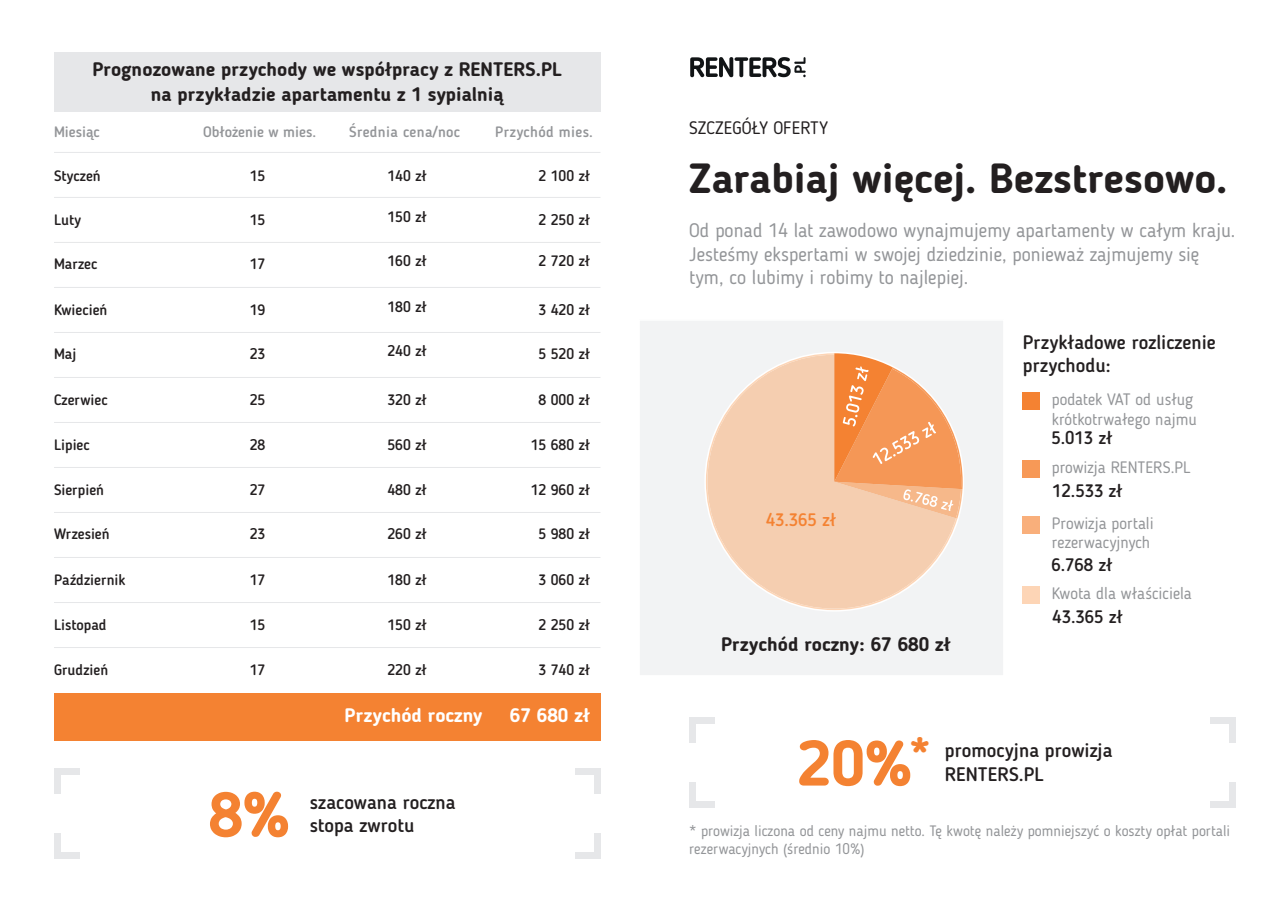
<style>
.page{position:relative;width:1280px;height:910px;background:#fff}
.page>*{position:absolute;margin:0;border:0;box-sizing:border-box;transform-origin:0 0}
.t1{font:700 63px "Blogger Sans";color:#f48232}
.t2{font:700 42px "Blogger Sans";color:#231f20}
.t3{font:700 39px "Blogger Sans";color:#f48232}
.t4{font:19.5px/23.4px "Blogger Sans";color:#939598}
.t5{font:700 19.5px/24.6px "Blogger Sans";color:#231f20;text-align:center}
.t6{font:500 19.5px/23.4px "Blogger Sans";color:#231f20}
.t7{font:700 19.5px "Blogger Sans";color:#fff}
.t8{font:500 18px "Blogger Sans";color:#231f20}
.t9{font:18px "Blogger Sans";color:#231f20}
.t10{font:500 18px "Blogger Sans";color:#f48232}
.t11{font:16.5px/19.8px "Blogger Sans";color:#939598}
.t12{font:500 15px "Blogger Sans";color:#231f20}
.t13{font:15px/18px "Blogger Sans";color:#939598}
.t14{font:500 15px "Blogger Sans";letter-spacing:.02em;color:#939598}
.t15{font:500 15px "Blogger Sans";color:#939598}
</style>
<div class="page">
<svg style="left:690px;top:57px;width:116px;height:20px"></svg>
<div style="left:689px;top:717px;width:7px;height:26px;background:#e6e7e9"></div>
<div style="left:689px;top:717px;width:26px;height:7px;background:#e6e7e9"></div>
<div style="left:689px;top:801px;width:26px;height:7px;background:#e6e7e9"></div>
<div style="left:689px;top:782px;width:7px;height:26px;background:#e6e7e9"></div>
<div style="left:1229px;top:717px;width:7px;height:26px;background:#e6e7e9"></div>
<div style="left:1210px;top:717px;width:26px;height:7px;background:#e6e7e9"></div>
<div style="left:1210px;top:801px;width:26px;height:7px;background:#e6e7e9"></div>
<div style="left:1229px;top:782px;width:7px;height:26px;background:#e6e7e9"></div>
<div style="left:639px;top:320px;width:365px;height:356px;background:#f2f3f4"></div>
<div style="left:638px;top:319px;width:367px;height:358px;border:2px solid #fff"></div>
<div style="left:1023px;top:393px;width:17px;height:17px;background:#f48232"></div>
<div style="left:1023px;top:460px;width:17px;height:17px;background:#f79957"></div>
<div style="left:1023px;top:516px;width:17px;height:17px;background:#f9af7b"></div>
<div style="left:1023px;top:587px;width:17px;height:17px;background:#fdd5b6"></div>
<svg style="left:706px;top:353px;width:251px;height:257px;fill:#f5ceb0"></svg>
<svg style="left:834px;top:353px;width:129px;height:166px"></svg>
<hr style="left:54px;top:152px;width:546px;height:1px;background:#e6e7e9">
<hr style="left:54px;top:197px;width:546px;height:1px;background:#e6e7e9">
<hr style="left:54px;top:242px;width:546px;height:1px;background:#e6e7e9">
<hr style="left:54px;top:287px;width:546px;height:1px;background:#e6e7e9">
<hr style="left:54px;top:332px;width:546px;height:1px;background:#e6e7e9">
<hr style="left:54px;top:377px;width:546px;height:1px;background:#e6e7e9">
<hr style="left:54px;top:422px;width:546px;height:1px;background:#e6e7e9">
<hr style="left:54px;top:467px;width:546px;height:1px;background:#e6e7e9">
<hr style="left:54px;top:512px;width:546px;height:1px;background:#e6e7e9">
<hr style="left:54px;top:557px;width:546px;height:1px;background:#e6e7e9">
<hr style="left:54px;top:602px;width:546px;height:1px;background:#e6e7e9">
<hr style="left:54px;top:647px;width:546px;height:1px;background:#e6e7e9">
<div style="left:54px;top:692px;width:546px;height:48px;background:#f48232"></div>
<div style="left:54px;top:52px;width:546px;height:60px;background:#e6e7e9"></div>
<div style="left:54px;top:768px;width:6px;height:26px;background:#e6e7e9"></div>
<div style="left:54px;top:768px;width:26px;height:7px;background:#e6e7e9"></div>
<div style="left:54px;top:852px;width:26px;height:7px;background:#e6e7e9"></div>
<div style="left:54px;top:833px;width:6px;height:26px;background:#e6e7e9"></div>
<div style="left:594px;top:768px;width:6px;height:26px;background:#e6e7e9"></div>
<div style="left:575px;top:768px;width:25px;height:7px;background:#e6e7e9"></div>
<div style="left:575px;top:852px;width:25px;height:7px;background:#e6e7e9"></div>
<div style="left:594px;top:833px;width:6px;height:26px;background:#e6e7e9"></div>
<h3 class="t5" style="left:92px;top:57px;width:471px">Prognozowane przychody we współpracy z RENTERS.PL na przykładzie apartamentu z 1 sypialnią</h3>
<p class="t15" style="left:54px;top:123px;width:47px">Miesiąc</p>
<p class="t15" style="left:203px;top:123px;width:115px">Obłożenie w mies.</p>
<p class="t12" style="left:54px;top:167px;width:48px">Styczeń</p>
<p class="t12" style="left:54px;top:211px;width:29px">Luty</p>
<p class="t12" style="left:54px;top:255px;width:45px">Marzec</p>
<p class="t12" style="left:54px;top:300px;width:55px">Kwiecień</p>
<p class="t12" style="left:54px;top:345px;width:24px">Maj</p>
<p class="t12" style="left:54px;top:391px;width:55px">Czerwiec</p>
<p class="t12" style="left:54px;top:436px;width:37px">Lipiec</p>
<p class="t12" style="left:54px;top:481px;width:52px">Sierpień</p>
<p class="t12" style="left:54px;top:525px;width:57px">Wrzesień</p>
<p class="t12" style="left:54px;top:570px;width:73px">Październik</p>
<p class="t12" style="left:54px;top:616px;width:54px">Listopad</p>
<p class="t12" style="left:54px;top:661px;width:56px">Grudzień</p>
<p class="t12" style="left:250px;top:167px;width:17px">15</p>
<p class="t12" style="left:250px;top:211px;width:17px">15</p>
<p class="t12" style="left:250px;top:255px;width:17px">17</p>
<p class="t12" style="left:250px;top:300px;width:17px">19</p>
<p class="t12" style="left:250px;top:345px;width:17px">23</p>
<p class="t12" style="left:250px;top:391px;width:17px">25</p>
<p class="t12" style="left:250px;top:436px;width:17px">28</p>
<p class="t12" style="left:250px;top:481px;width:17px">27</p>
<p class="t12" style="left:250px;top:525px;width:17px">23</p>
<p class="t12" style="left:250px;top:570px;width:17px">17</p>
<p class="t12" style="left:250px;top:616px;width:17px">15</p>
<p class="t12" style="left:250px;top:661px;width:17px">17</p>
<p class="t14" style="left:349px;top:123px;width:113px">Średnia cena/noc</p>
<p class="t14" style="left:495px;top:123px;width:99px">Przychód mies.</p>
<p class="t12" style="left:387px;top:167px;width:41px">140 zł</p>
<p class="t12" style="left:387px;top:208px;width:41px">150 zł</p>
<p class="t12" style="left:387px;top:252px;width:41px">160 zł</p>
<p class="t12" style="left:387px;top:297px;width:41px">180 zł</p>
<p class="t12" style="left:387px;top:342px;width:41px">240 zł</p>
<p class="t12" style="left:387px;top:391px;width:41px">320 zł</p>
<p class="t12" style="left:387px;top:436px;width:41px">560 zł</p>
<p class="t12" style="left:387px;top:481px;width:41px">480 zł</p>
<p class="t12" style="left:387px;top:525px;width:41px">260 zł</p>
<p class="t12" style="left:387px;top:570px;width:41px">180 zł</p>
<p class="t12" style="left:387px;top:616px;width:41px">150 zł</p>
<p class="t12" style="left:387px;top:661px;width:41px">220 zł</p>
<h3 class="t7" style="left:345px;top:703px;width:139px">Przychód roczny</h3>
<p class="t12" style="left:538px;top:167px;width:53px">2 100 zł</p>
<p class="t12" style="left:538px;top:211px;width:53px">2 250 zł</p>
<p class="t12" style="left:538px;top:252px;width:53px">2 720 zł</p>
<p class="t12" style="left:538px;top:300px;width:53px">3 420 zł</p>
<p class="t12" style="left:538px;top:345px;width:53px">5 520 zł</p>
<p class="t12" style="left:538px;top:391px;width:53px">8 000 zł</p>
<p class="t12" style="left:531px;top:436px;width:61px">15 680 zł</p>
<p class="t12" style="left:531px;top:481px;width:61px">12 960 zł</p>
<p class="t12" style="left:538px;top:525px;width:53px">5 980 zł</p>
<p class="t12" style="left:538px;top:570px;width:53px">3 060 zł</p>
<p class="t12" style="left:538px;top:616px;width:53px">2 250 zł</p>
<p class="t12" style="left:538px;top:661px;width:53px">3 740 zł</p>
<h3 class="t7" style="left:510px;top:703px;width:82px">67 680 zł</h3>
<h1 class="t1" style="left:209px;top:777px;width:82px">8%</h1>
<h3 class="t6" style="left:310px;top:790px;width:147px">szacowana roczna stopa zwrotu</h3>
<p class="t9" style="left:689px;top:118px;width:140px">SZCZEGÓŁY OFERTY</p>
<h2 class="t2" style="left:689px;top:153px;width:540px">Zarabiaj więcej. Bezstresowo.</h2>
<h3 class="t4" style="left:689px;top:219px;width:548px">Od ponad 14 lat zawodowo wynajmujemy apartamenty w całym kraju.<br>Jesteśmy ekspertami w swojej dziedzinie, ponieważ zajmujemy się tym, co lubimy i robimy to najlepiej.</h3>
<p class="t10" style="left:766px;top:509px;width:72px">43.365 zł</p>
<h3 class="t5" style="left:721px;top:632px;width:231px">Przychód roczny: 67 680 zł</h3>
<h3 class="t6" style="left:1023px;top:330px;width:195px">Przykładowe rozliczenie przychodu:</h3>
<p class="t11" style="left:1052px;top:390px;width:147px">podatek VAT od usług krótkotrwałego najmu</p>
<p class="t11" style="left:1052px;top:457px;width:140px">prowizja RENTERS.PL</p>
<p class="t8" style="left:1051px;top:427px;width:63px">5.013 zł</p>
<p class="t8" style="left:1052px;top:480px;width:72px">12.533 zł</p>
<p class="t11" style="left:1052px;top:513px;width:103px">Prowizja portali rezerwacyjnych</p>
<p class="t11" style="left:1052px;top:583px;width:141px">Kwota dla właściciela</p>
<p class="t8" style="left:1051px;top:554px;width:63px">6.768 zł</p>
<p class="t8" style="left:1052px;top:606px;width:72px">43.365 zł</p>
<h3 class="t3" style="left:909px;top:728px;width:22px">*</h3>
<h1 class="t1" style="left:797px;top:725px;width:116px">20%</h1>
<h3 class="t6" style="left:945px;top:739px;width:169px">promocyjna prowizja<br>RENTERS.PL</h3>
<p class="t13" style="left:689px;top:822px;width:542px">* prowizja liczona od ceny najmu netto. Tę kwotę należy pomniejszyć o koszty opłat portali rezerwacyjnych (średnio 10%)</p>
</div>
